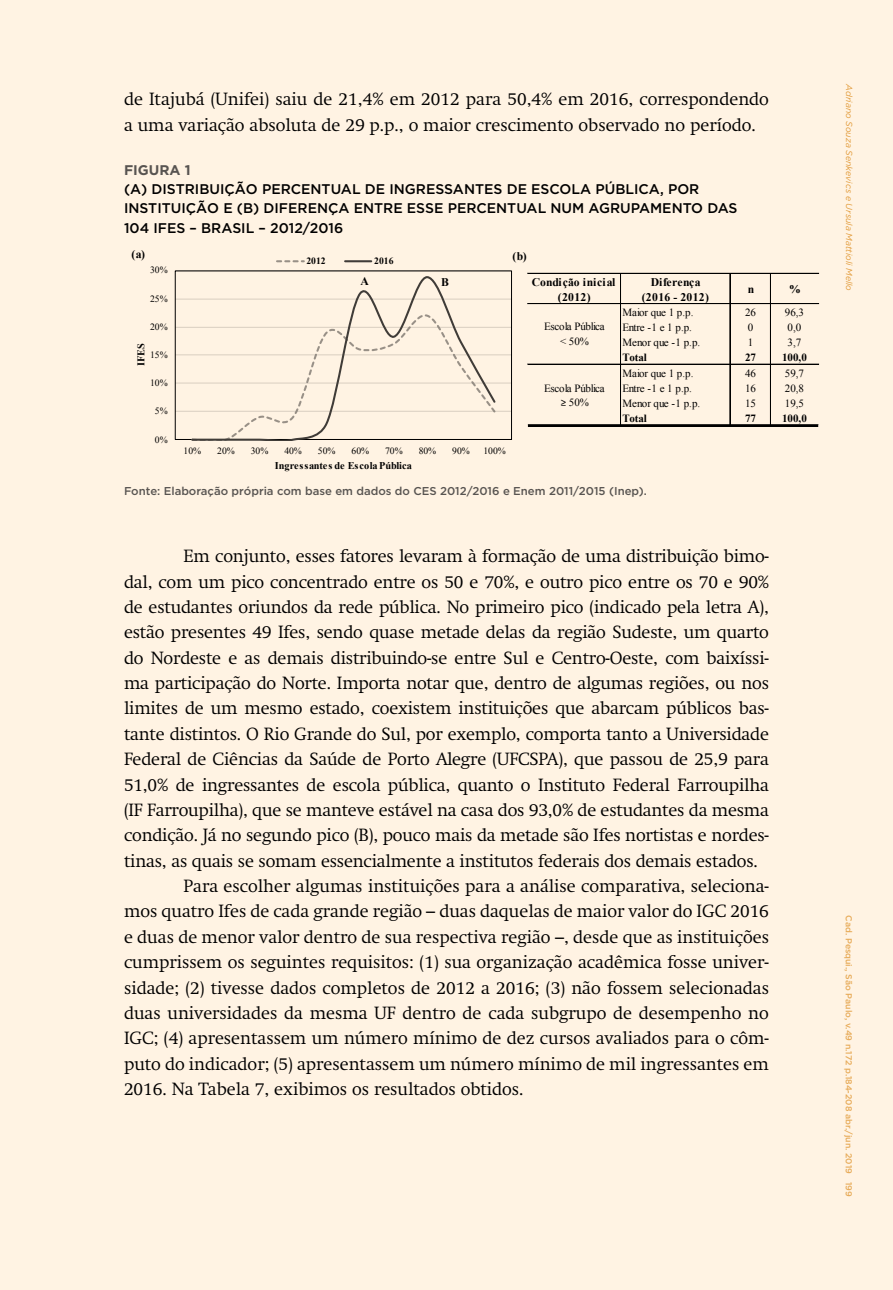
<style>
.page{position:relative;width:893px;height:1290px;background:#fff3e3}
.page>*{position:absolute;margin:0;border:0;box-sizing:border-box;transform-origin:0 0}
.t1{font:300 17.5px/25.4px "Swift";letter-spacing:-.01em;color:#000}
.t2{font:500 14px/19.2px "Gotham HTF";color:#000}
.t3{font:700 14px "Gotham HTF";color:#58595b}
.t4{font:700 11.72px/15px "Times New Roman";letter-spacing:.03em;color:#000;text-align:center}
.t5{font:500 11.38px "Gotham HTF";color:#58595b}
.t6{font:11.03px/14.5px "Times New Roman";letter-spacing:-.01em;color:#000;text-align:center}
.t7{font:700 11.03px "Times New Roman";color:#000}
.t8{font:700 10.33px "Times New Roman";color:#000}
.t9{font:9.62px "Times New Roman";color:#000}
.t10{font:700 9.62px "Times New Roman";color:#000}
.t11{font:500 8.75px "Gotham HTF";color:#e7b465}
.t12{font:italic 8.75px "Gotham HTF";color:#e1a13e}
.s1{font-family:"Calibri"}
</style>
<div class="page">
<p class="t1" style="left:124px;top:87px;width:646px">de Itajubá (Unifei) saiu de 21,4% em 2012 para 50,4% em 2016, correspondendo a uma variação absoluta de 29 p.p., o maior crescimento observado no período.</p>
<p class="t3" style="left:124px;top:162px;width:68px">FIGURA 1</p>
<p class="t2" style="left:124px;top:179px;width:615px">(A) DISTRIBUIÇÃO PERCENTUAL DE INGRESSANTES DE ESCOLA PÚBLICA, POR<br>INSTITUIÇÃO E (B) DIFERENÇA ENTRE ESSE PERCENTUAL NUM AGRUPAMENTO DAS<br>104 IFES – BRASIL – 2012/2016</p>
<p class="t4" style="left:132px;top:246px;width:15px">(a)</p>
<p class="t9" style="left:150px;top:264px;width:19px">30%</p>
<p class="t9" style="left:150px;top:292px;width:19px">25%</p>
<p class="t9" style="left:150px;top:320px;width:19px">20%</p>
<p class="t8" style="left:134px;top:366px;width:24px;rotate:-90deg">IFES</p>
<p class="t9" style="left:150px;top:348px;width:19px">15%</p>
<p class="t9" style="left:150px;top:376px;width:19px">10%</p>
<p class="t9" style="left:155px;top:405px;width:14px">5%</p>
<p class="t9" style="left:155px;top:433px;width:14px">0%</p>
<p class="t10" style="left:306px;top:254px;width:21px">2012</p>
<p class="t10" style="left:374px;top:254px;width:21px">2016</p>
<p class="t4" style="left:361px;top:274px;width:10px">A</p>
<p class="t4" style="left:441px;top:274px;width:9px">B</p>
<p class="t4" style="left:513px;top:248px;width:16px">(b)</p>
<p class="t4" style="left:532px;top:274px;width:85px">Condição inicial (2012)</p>
<p class="t4" style="left:642px;top:274px;width:69px">Diferença (2016 - 2012)</p>
<p class="t4" style="left:748px;top:281px;width:8px">n</p>
<p class="t4" style="left:789px;top:281px;width:13px">%</p>
<p class="t6" style="left:623px;top:305px;width:72px">Maior que 1 p.p.</p>
<p class="t6" style="left:745px;top:305px;width:13px">26</p>
<p class="t6" style="left:785px;top:305px;width:21px">96,3</p>
<p class="t6" style="left:623px;top:320px;width:71px">Entre -1 e 1 p.p.</p>
<p class="t6" style="left:748px;top:320px;width:7px">0</p>
<p class="t6" style="left:788px;top:320px;width:15px">0,0</p>
<p class="t6" style="left:623px;top:335px;width:79px">Menor que -1 p.p.</p>
<p class="t6" style="left:748px;top:335px;width:7px">1</p>
<p class="t6" style="left:788px;top:335px;width:15px">3,7</p>
<p class="t7" style="left:623px;top:350px;width:26px">Total</p>
<p class="t7" style="left:745px;top:350px;width:13px">27</p>
<p class="t7" style="left:782px;top:350px;width:26px">100,0</p>
<p class="t6" style="left:623px;top:365px;width:72px">Maior que 1 p.p.</p>
<p class="t6" style="left:745px;top:365px;width:13px">46</p>
<p class="t6" style="left:785px;top:365px;width:21px">59,7</p>
<p class="t6" style="left:623px;top:380px;width:71px">Entre -1 e 1 p.p.</p>
<p class="t6" style="left:745px;top:380px;width:13px">16</p>
<p class="t6" style="left:785px;top:380px;width:21px">20,8</p>
<p class="t6" style="left:623px;top:396px;width:79px">Menor que -1 p.p.</p>
<p class="t6" style="left:745px;top:396px;width:13px">15</p>
<p class="t6" style="left:785px;top:396px;width:21px">19,5</p>
<p class="t7" style="left:623px;top:411px;width:26px">Total</p>
<p class="t7" style="left:745px;top:411px;width:13px">77</p>
<p class="t7" style="left:782px;top:411px;width:26px">100,0</p>
<p class="t6" style="left:544px;top:319px;width:62px">Escola Pública &lt; 50%</p>
<p class="t6" style="left:544px;top:380px;width:62px">Escola Pública <span class="s1">≥</span> 50%</p>
<p class="t9" style="left:184px;top:444px;width:19px">10%</p>
<p class="t9" style="left:217px;top:444px;width:19px">20%</p>
<p class="t9" style="left:251px;top:444px;width:19px">30%</p>
<p class="t9" style="left:284px;top:444px;width:19px">40%</p>
<p class="t9" style="left:318px;top:444px;width:19px">50%</p>
<p class="t9" style="left:351px;top:444px;width:19px">60%</p>
<p class="t9" style="left:385px;top:444px;width:19px">70%</p>
<p class="t9" style="left:419px;top:444px;width:19px">80%</p>
<p class="t9" style="left:452px;top:444px;width:19px">90%</p>
<p class="t9" style="left:483px;top:444px;width:24px">100%</p>
<p class="t8" style="left:275px;top:458px;width:139px">Ingressantes de Escola Pública</p>
<p class="t5" style="left:124px;top:485px;width:524px">Fonte: Elaboração própria com base em dados do CES 2012/2016 e Enem 2011/2015 (Inep).</p>
<p class="t1" style="left:184px;top:543px;width:587px">Em conjunto, esses fatores levaram à formação de uma distribuição bimo-</p>
<p class="t1" style="left:124px;top:569px;width:646px">dal, com um pico concentrado entre os 50 e 70%, e outro pico entre os 70 e 90%</p>
<p class="t1" style="left:124px;top:594px;width:646px">de estudantes oriundos da rede pública. No primeiro pico (indicado pela letra A),</p>
<p class="t1" style="left:124px;top:620px;width:646px">estão presentes 49 Ifes, sendo quase metade delas da região Sudeste, um quarto</p>
<p class="t1" style="left:124px;top:645px;width:646px">do Nordeste e as demais distribuindo-se entre Sul e Centro-Oeste, com baixíssi-</p>
<p class="t1" style="left:124px;top:670px;width:646px">ma participação do Norte. Importa notar que, dentro de algumas regiões, ou nos</p>
<p class="t1" style="left:124px;top:696px;width:646px">limites de um mesmo estado, coexistem instituições que abarcam públicos bas-</p>
<p class="t1" style="left:124px;top:721px;width:646px">tante distintos. O Rio Grande do Sul, por exemplo, comporta tanto a Universidade</p>
<p class="t1" style="left:124px;top:746px;width:646px">Federal de Ciências da Saúde de Porto Alegre (UFCSPA), que passou de 25,9 para</p>
<p class="t1" style="left:124px;top:772px;width:646px">51,0% de ingressantes de escola pública, quanto o Instituto Federal Farroupilha</p>
<p class="t1" style="left:124px;top:797px;width:646px">(IF Farroupilha), que se manteve estável na casa dos 93,0% de estudantes da mesma</p>
<p class="t1" style="left:124px;top:823px;width:646px">condição. Já no segundo pico (B), pouco mais da metade são Ifes nortistas e nordes-</p>
<p class="t1" style="left:124px;top:848px;width:635px">tinas, as quais se somam essencialmente a institutos federais dos demais estados.</p>
<p class="t1" style="left:184px;top:873px;width:587px">Para escolher algumas instituições para a análise comparativa, seleciona-</p>
<p class="t1" style="left:124px;top:899px;width:646px">mos quatro Ifes de cada grande região – duas daquelas de maior valor do IGC 2016</p>
<p class="t1" style="left:124px;top:924px;width:646px">e duas de menor valor dentro de sua respectiva região –, desde que as instituições</p>
<p class="t1" style="left:124px;top:949px;width:646px">cumprissem os seguintes requisitos: (1) sua organização acadêmica fosse univer-</p>
<p class="t1" style="left:124px;top:975px;width:646px">sidade; (2) tivesse dados completos de 2012 a 2016; (3) não fossem selecionadas</p>
<p class="t1" style="left:124px;top:1000px;width:646px">duas universidades da mesma UF dentro de cada subgrupo de desempenho no</p>
<p class="t1" style="left:124px;top:1026px;width:646px">IGC; (4) apresentassem um número mínimo de dez cursos avaliados para o côm-</p>
<p class="t1" style="left:124px;top:1051px;width:646px">puto do indicador; (5) apresentassem um número mínimo de mil ingressantes em</p>
<p class="t1" style="left:124px;top:1076px;width:401px">2016. Na Tabela 7, exibimos os resultados obtidos.</p>
<p class="t12" style="left:854px;top:84px;width:208px;rotate:90deg">Adriano Souza Senkevics e Ursula Mattioli Mello</p>
<p class="t11" style="left:854px;top:915px;width:283px;rotate:90deg">Cad. Pesqui., São Paulo, v.49 n.172 p.184-208 abr./jun. 2019 199</p>
</div>
